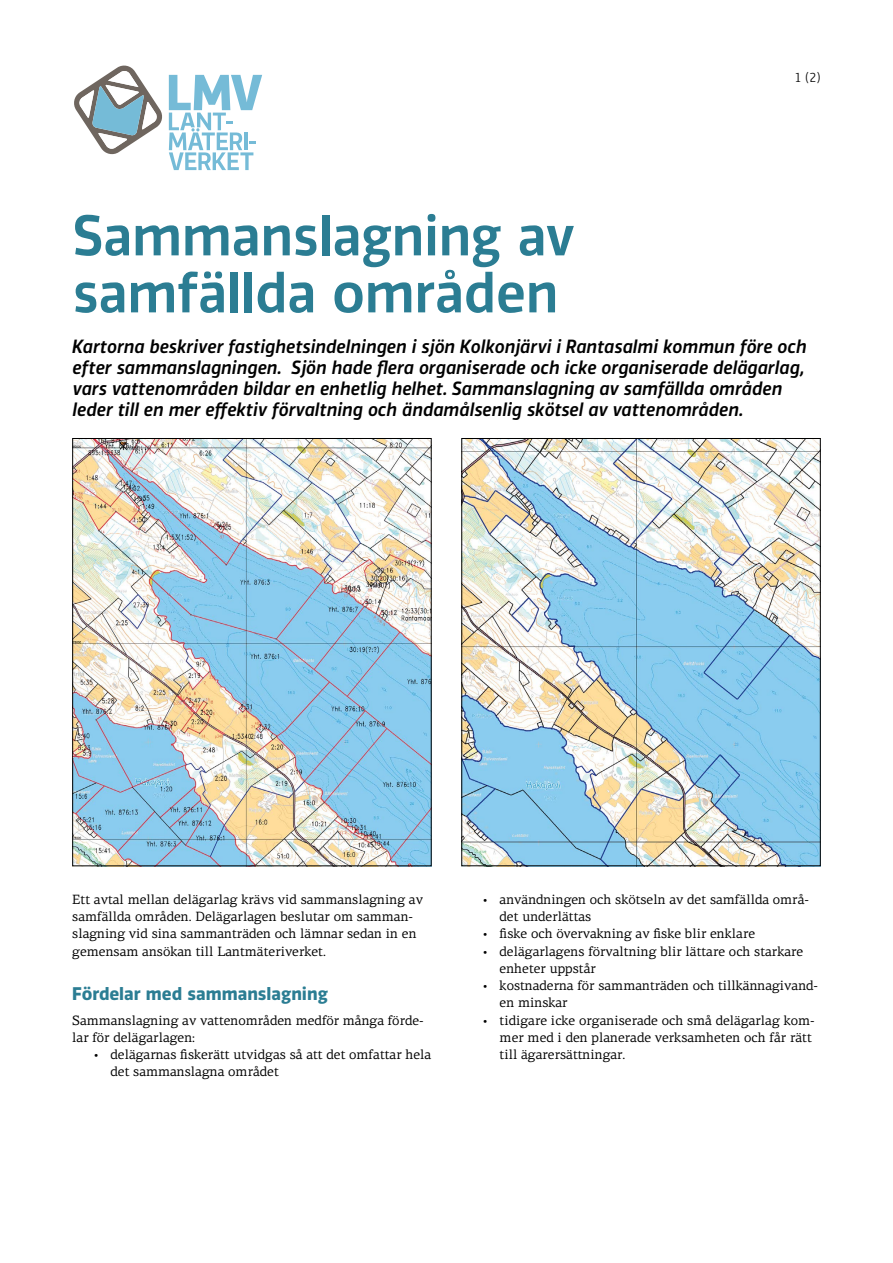
<style>
.page{position:relative;width:893px;height:1263px;background:#fff}
.page>*{position:absolute;margin:0;border:0;box-sizing:border-box;transform-origin:0 0}
._5_Otsikko{font:500 54px/57px "Vinkel";letter-spacing:-.015em;color:#2b7d93}
._3_Ingressi{font:italic 500 18px/21px "Vinkel";letter-spacing:-.01em;color:#000}
._2_väliotsikko{font:700 17.25px "Vinkel";color:#2b7d93}
.bullets{font:13.5px/17.2px "PF Centro Serif Pro";color:#000}
._1_leipis_1__kpl{font:13.5px/17.2px "PF Centro Serif Pro";color:#000}
._03_Sivunumero{font:300 12.75px "Vinkel";color:#000}
</style>
<div class="page">
<svg style="left:74px;top:65px;width:188px;height:105px"></svg>
<img style="left:74px;top:440px;width:356px;height:424px">
<div style="left:72px;top:438px;width:360px;height:428px;border:1px solid #000"></div>
<img style="left:463px;top:440px;width:356px;height:424px">
<div style="left:461px;top:438px;width:360px;height:428px;border:1px solid #000"></div>
<p class="_03_Sivunumero" style="left:795px;top:69px;width:27px">1 (2)</p>
<h1 class="_5_Otsikko" style="left:72px;top:208px;width:505px">Sammanslagning av samfällda områden</h1>
<h2 class="_3_Ingressi" style="left:72px;top:336px;width:736px">Kartorna beskriver fastighetsindelningen i sjön Kolkonjärvi i Rantasalmi kommun före och efter sammanslagningen. Sjön hade flera organiserade och icke organiserade delägarlag, vars vattenområden bildar en enhetlig helhet. Sammanslagning av samfällda områden leder till en mer effektiv förvaltning och ändamålsenlig skötsel av vattenområden.</h2>
<p class="_1_leipis_1__kpl" style="left:72px;top:891px;width:352px">Ett avtal mellan delägarlag krävs vid sammanslagning av samfällda områden. Delägarlagen beslutar om samman&shy;slagning vid sina sammanträden och lämnar sedan in en gemensam ansökan till Lantmäteriverket.</p>
<h3 class="_2_väliotsikko" style="left:72px;top:981px;width:257px">Fördelar med sammanslagning</h3>
<p class="_1_leipis_1__kpl" style="left:72px;top:1011px;width:353px">Sammanslagning av vattenområden medför många förde&shy;lar för delägarlagen:</p>
<p class="bullets" style="left:111px;top:1046px;width:322px;text-indent:-17px">• delägarnas fiskerätt utvidgas så att det omfattar hela det sammanslagna området</p>
<p class="bullets" style="left:500px;top:891px;width:311px;text-indent:-17px">• användningen och skötseln av det samfällda områ&shy;det underlättas</p>
<p class="bullets" style="left:483px;top:925px;width:274px">• fiske och övervakning av fiske blir enklare</p>
<p class="bullets" style="left:500px;top:942px;width:305px;text-indent:-17px">• delägarlagens förvaltning blir lättare och starkare enheter uppstår</p>
<p class="bullets" style="left:500px;top:977px;width:320px;text-indent:-17px">• kostnaderna för sammanträden och tillkännagivand&shy;en minskar</p>
<p class="bullets" style="left:500px;top:1011px;width:316px;text-indent:-17px">• tidigare icke organiserade och små delägarlag kom&shy;mer med i den planerade verksamheten och får rätt till ägarersättningar.</p>
</div>
